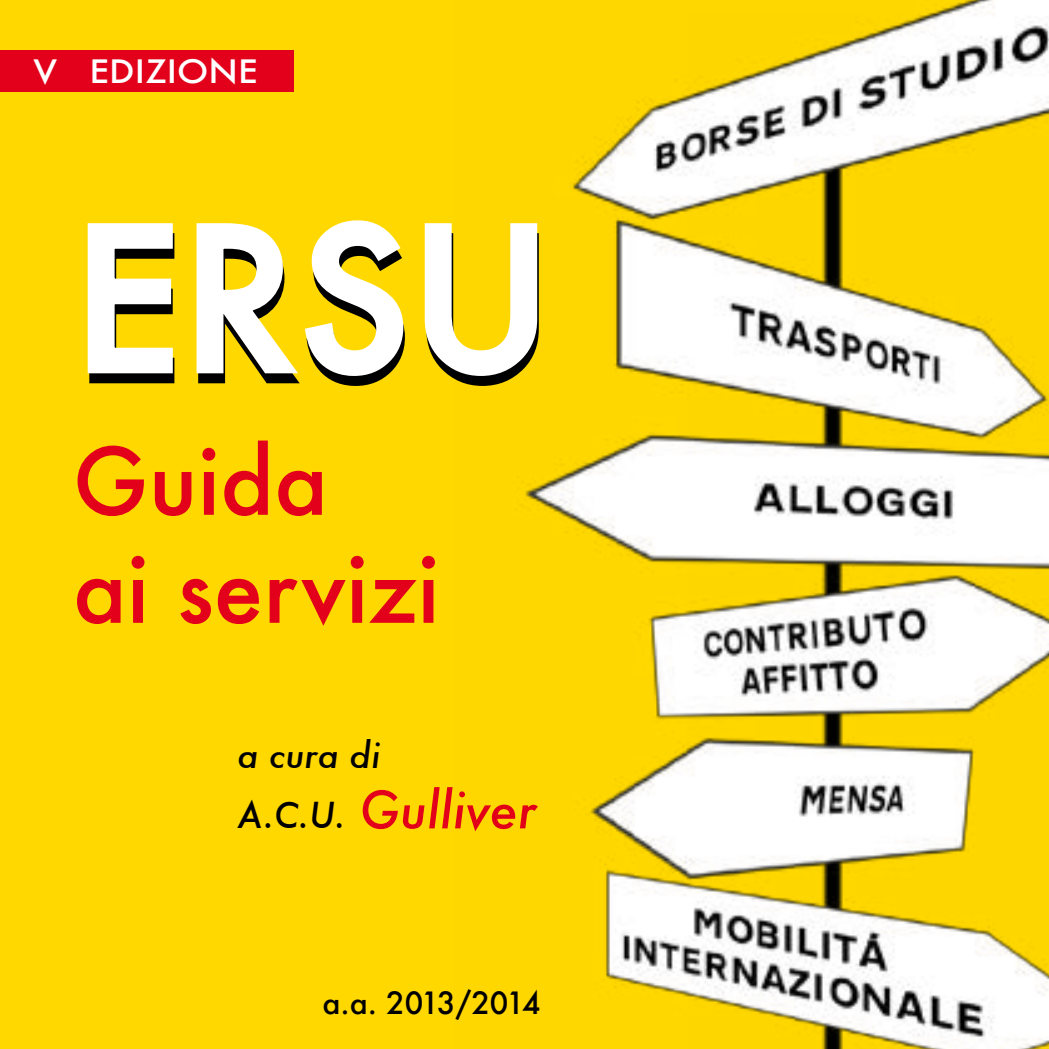
<style>
.page{position:relative;width:1049px;height:1049px;background:#ffd800}
.page>*{position:absolute;margin:0;border:0;box-sizing:border-box;transform-origin:0 0}
.t1{font:500 192.5px "Futura";color:#fff}
.t2{font:500 90px/108px "Futura";color:#e3001a}
.t3{font:italic 500 50px "Futura";color:#e3001a}
.t4{font:italic 500 35px "Futura";color:#000}
.t5{font:500 31.5px "Futura";color:#fff;scale:1.11 1}
.t6{font:500 30px "Futura";letter-spacing:-.075em;color:#000}
.s1{font-size:35px;color:#000}
</style>
<div class="page">
<div style="left:0;top:51px;width:293px;height:39px;background:#e3001a"></div>
<div style="left:0;top:54px;width:293px;height:38px;background:#e3001a"></div>
<img style="left:525px;top:0;width:524px;height:1049px">
<svg style="left:87px;top:223px;width:88px;height:161px"></svg>
<svg style="left:196px;top:220px;width:209px;height:166px"></svg>
<svg style="left:424px;top:221px;width:117px;height:167px"></svg>
<p class="t5" style="left:33px;top:50px;width:204px">V EDIZIONE</p>
<h1 class="t1" style="left:73px;top:167px;width:481px">ERSU</h1>
<p class="t2" style="left:73px;top:426px;width:368px">Guida<br>ai servizi</p>
<p class="t4" style="left:237px;top:731px;width:144px">a cura di</p>
<p class="t3" style="left:237px;top:775px;width:301px"><span class="s1">A.C.U.</span> Gulliver</p>
<p class="t6" style="left:322px;top:982px;width:220px">a.a. 2013/2014</p>
</div>
